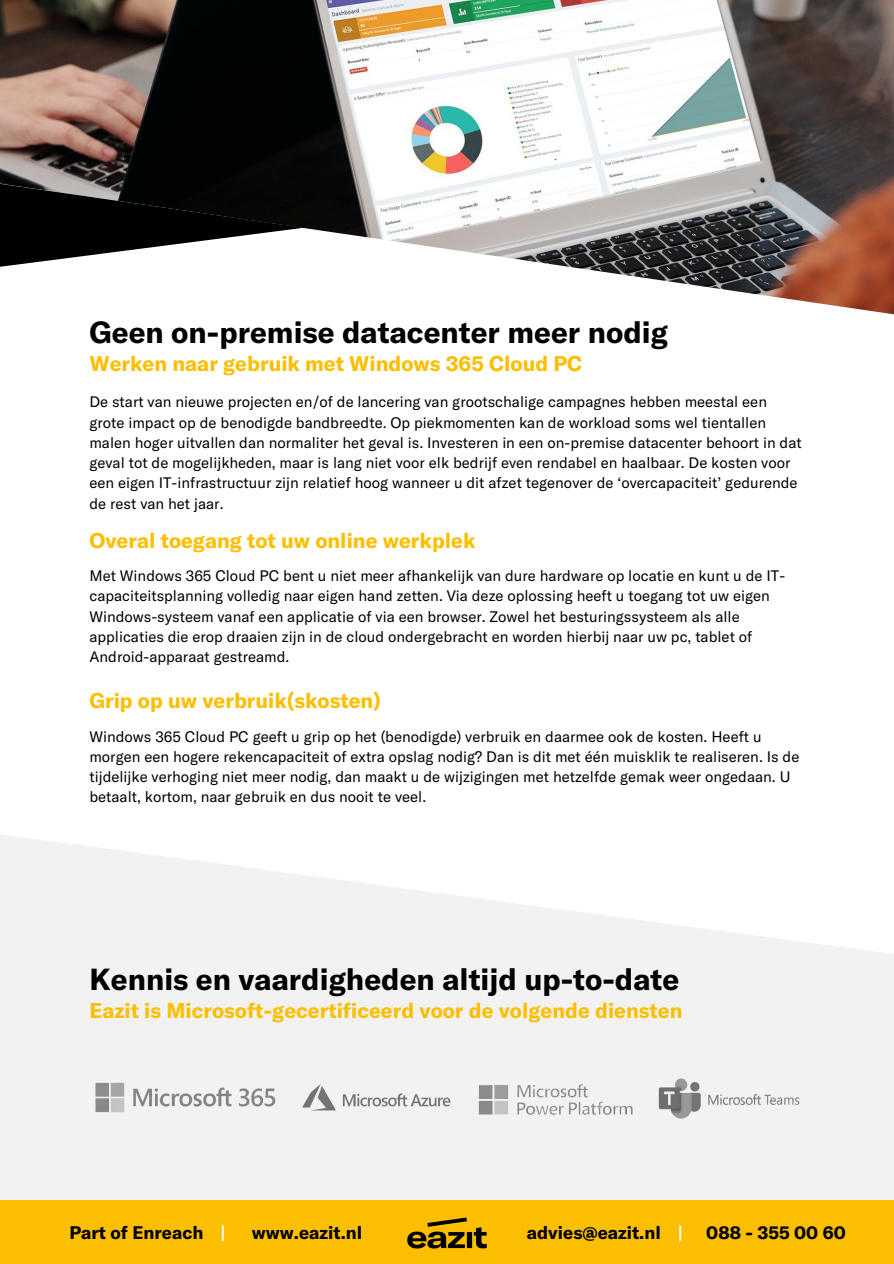
<style>
.page{position:relative;width:894px;height:1264px;background:#fff}
.page>*{position:absolute;margin:0;border:0;box-sizing:border-box;transform-origin:0 0}
.t1{font:700 30px "GT America";color:#000}
.t2{font:700 21px "GT America";color:#fcbe00}
.t3{font:700 18px "GT America";color:#000}
.t4{font:700 18px "GT America";color:#fff}
.t5{font:15px/20.2px "GT America";color:#000}
</style>
<div class="page">
<img style="left:0;top:0;width:893px;height:177px">
<svg style="left:303px;top:177px;width:590px;height:138px"></svg>
<svg style="left:0;top:174px;width:303px;height:93px;fill:#010204"></svg>
<svg style="left:0;top:835px;width:893px;height:365px;fill:#f2f2f2"></svg>
<img style="left:76px;top:1036px;width:217px;height:122px">
<img style="left:651px;top:1072px;width:153px;height:51px">
<img style="left:289px;top:1049px;width:171px;height:97px">
<img style="left:465px;top:1049px;width:174px;height:91px">
<div style="left:0;top:1200px;width:893px;height:63px;background:#fcbe00"></div>
<img style="left:407px;top:1217px;width:80px;height:32px">
<p class="t1" style="left:89px;top:313px;width:580px">Geen on-premise datacenter meer nodig</p>
<p class="t2" style="left:89px;top:349px;width:494px">Werken naar gebruik met Windows 365 Cloud PC</p>
<p class="t5" style="left:89px;top:391px;width:713px">De start van nieuwe projecten en/of de lancering van grootschalige campagnes hebben meestal een grote impact op de benodigde bandbreedte. Op piekmomenten kan de workload soms wel tientallen malen hoger uitvallen dan normaliter het geval is. Investeren in een on-premise datacenter behoort in dat geval tot de mogelijkheden, maar is lang niet voor elk bedrijf even rendabel en haalbaar. De kosten voor een eigen IT-infrastructuur zijn relatief hoog wanneer u dit afzet tegenover de ‘overcapaciteit’ gedurende de rest van het jaar.</p>
<p class="t2" style="left:89px;top:526px;width:387px">Overal toegang tot uw online werkplek</p>
<p class="t5" style="left:89px;top:565px;width:697px">Met Windows 365 Cloud PC bent u niet meer afhankelijk van dure hardware op locatie en kunt u de IT&shy;capaciteitsplanning volledig naar eigen hand zetten. Via deze oplossing heeft u toegang tot uw eigen Windows-systeem vanaf een applicatie of via een browser. Zowel het besturingssysteem als alle applicaties die erop draaien zijn in de cloud ondergebracht en worden hierbij naar uw pc, tablet of Android-apparaat gestreamd.</p>
<p class="t2" style="left:89px;top:687px;width:293px">Grip op uw verbruik(skosten)</p>
<p class="t5" style="left:89px;top:726px;width:711px">Windows 365 Cloud PC geeft u grip op het (benodigde) verbruik en daarmee ook de kosten. Heeft u morgen een hogere rekencapaciteit of extra opslag nodig? Dan is dit met één muisklik te realiseren. Is de tijdelijke verhoging niet meer nodig, dan maakt u de wijzigingen met hetzelfde gemak weer ongedaan. U betaalt, kortom, naar gebruik en dus nooit te veel.</p>
<p class="t1" style="left:89px;top:959px;width:591px">Kennis en vaardigheden altijd up-to-date</p>
<p class="t2" style="left:89px;top:996px;width:594px">Eazit is Microsoft-gecertificeerd voor de volgende diensten</p>
<p class="t3" style="left:69px;top:1221px;width:136px">Part of Enreach</p>
<p class="t4" style="left:221px;top:1221px;width:6px">|</p>
<p class="t3" style="left:252px;top:1221px;width:112px">www.eazit.nl</p>
<p class="t3" style="left:526px;top:1221px;width:135px">advies@eazit.nl</p>
<p class="t4" style="left:678px;top:1221px;width:6px">|</p>
<p class="t3" style="left:706px;top:1221px;width:141px">088 - 355 00 60</p>
</div>
